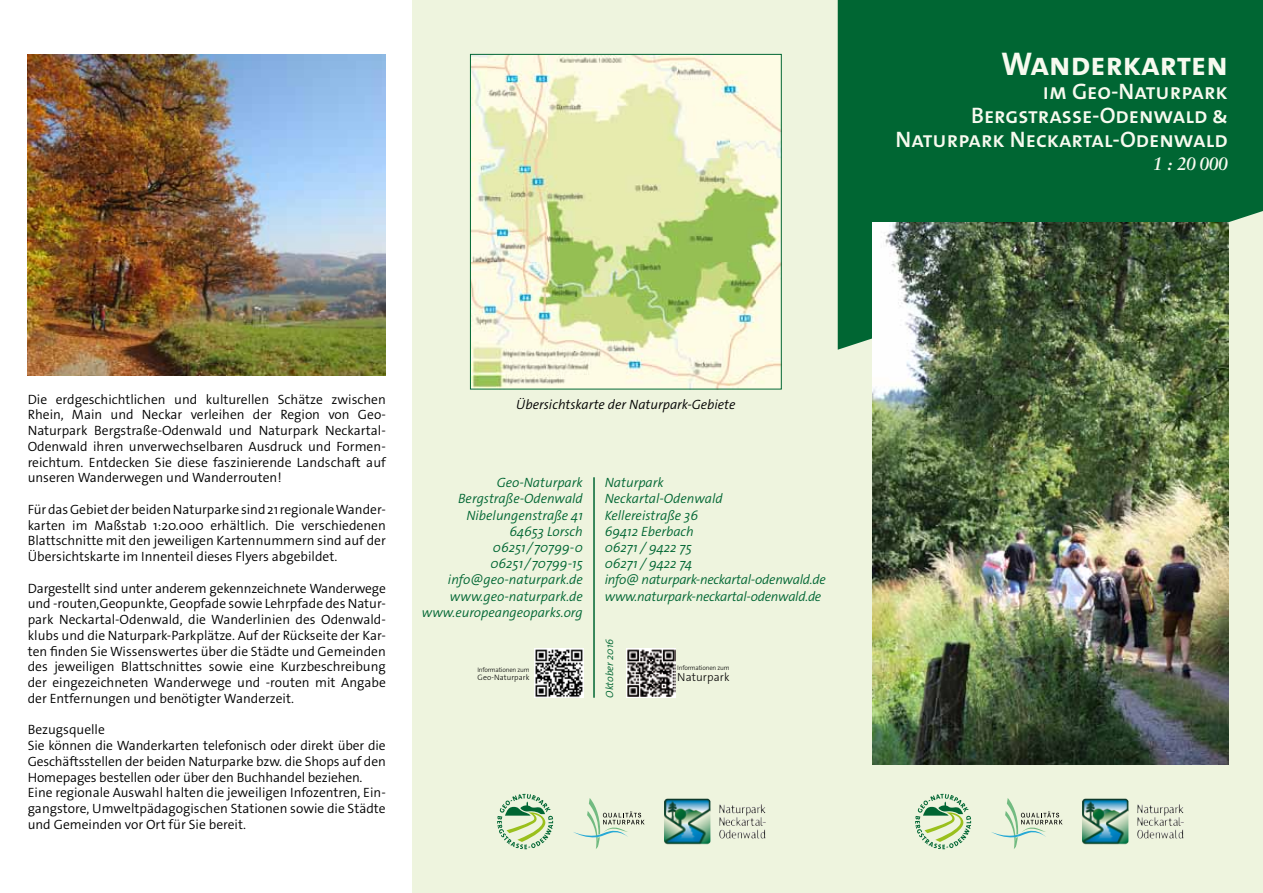
<style>
.page{position:relative;width:1263px;height:893px;background:#fff}
.page>*{position:absolute;margin:0;border:0;box-sizing:border-box;transform-origin:0 0}
.t1{font:700 33px "The Sans Os F";color:#f7faef}
.t2{font:600 22.5px/24px "The Sans Os F";color:#f7faef;text-align:right}
.t3{font:italic 600 19.5px "Sabon";color:#f7faef}
.t4{font:300 13.5px/15.8px "The Sans Os F";color:#000;text-align:justify}
.t5{font:italic 300 13.5px/16.2px "The Sans Os F";color:#063;text-align:right}
.t6{font:italic 300 13.5px "The Sans Os F";color:#000}
.t7{font:300 11.7px "The Sans Os F";letter-spacing:.01em;color:#000}
.t8{font:italic 300 10.5px "The Sans Os F";color:#063}
.t9{font:300 7.8px "The Sans Os F";letter-spacing:.01em;color:#000}
.t10{font:300 6.6px "The Sans Os F";letter-spacing:-.03em;color:#000}
</style>
<div class="page">
<div style="left:412px;top:0;width:851px;height:893px;background:#eef4de"></div>
<div style="left:838px;top:0;width:425px;height:350px;background:#063"></div>
<img style="left:872px;top:222px;width:357px;height:542px">
<img style="left:534px;top:649px;width:49px;height:49px">
<img style="left:626px;top:649px;width:49px;height:49px">
<img style="left:472px;top:56px;width:308px;height:331px">
<div style="left:470px;top:54px;width:312px;height:335px;border:1px solid #063"></div>
<img style="left:1082px;top:799px;width:46px;height:45px">
<svg style="left:1179px;top:804px;width:4px;height:9px"></svg>
<svg style="left:991px;top:798px;width:71px;height:51px"></svg>
<svg style="left:915px;top:794px;width:56px;height:55px"></svg>
<img style="left:664px;top:799px;width:46px;height:45px">
<svg style="left:761px;top:804px;width:4px;height:9px"></svg>
<svg style="left:573px;top:798px;width:72px;height:51px"></svg>
<svg style="left:497px;top:794px;width:56px;height:55px"></svg>
<img style="left:28px;top:54px;width:358px;height:321px">
<hr style="left:593px;top:477px;width:2px;height:221px;background:#063">
<h1 class="t1" style="left:1001px;top:42px;width:228px">Wanderkarten</h1>
<h2 class="t2" style="left:896px;top:79px;width:334px">im Geo-Naturpark<br>Bergstrasse-Odenwald &amp;<br>Naturpark Neckartal-Odenwald</h2>
<h3 class="t3" style="left:1153px;top:152px;width:76px">1 : 20 000</h3>
<p class="t4" style="left:28px;top:391px;width:360px">Die erdgeschichtlichen und kulturellen Schätze zwischen Rhein, Main und Neckar verleihen der Region von Geo-Naturpark Bergstraße-Odenwald und Naturpark Neckartal-Odenwald ihren unverwechselbaren Ausdruck und Formen&shy;reichtum. Entdecken Sie diese faszinierende Landschaft auf unseren Wanderwegen und Wanderrouten!</p>
<p class="t4" style="left:28px;top:501px;width:360px">Für das Gebiet der beiden Naturparke sind 21 regionale Wander&shy;karten im Maßstab 1:20.000 erhältlich. Die verschiedenen Blattschnitte mit den jeweiligen Kartennummern sind auf der Übersichtskarte im Innenteil dieses Flyers abgebildet.</p>
<p class="t4" style="left:28px;top:580px;width:360px">Dargestellt sind unter anderem gekennzeichnete Wanderwege und -routen,Geopunkte, Geopfade sowie Lehrpfade des Natur&shy;park Neckartal-Odenwald, die Wanderlinien des Odenwald&shy;klubs und die Naturpark-Parkplätze. Auf der Rückseite der Kar&shy;ten finden Sie Wissenswertes über die Städte und Gemeinden des jeweiligen Blattschnittes sowie eine Kurzbeschreibung der eingezeichneten Wanderwege und -routen mit Angabe der Entfernungen und benötigter Wanderzeit.</p>
<p class="t4" style="left:28px;top:722px;width:360px;text-align:left">Bezugsquelle<br>Sie können die Wanderkarten telefonisch oder direkt über die Geschäftsstellen der beiden Naturparke bzw. die Shops auf den Homepages bestellen oder über den Buchhandel beziehen.<br>Eine regionale Auswahl halten die jeweiligen Infozentren, Ein&shy;gangstore, Umweltpädagogischen Stationen sowie die Städte und Gemeinden vor Ort für Sie bereit.</p>
<p class="t6" style="left:516px;top:396px;width:221px">Übersichtskarte der Naturpark-Gebiete</p>
<p class="t5" style="left:422px;top:475px;width:163px">Geo-Naturpark<br>Bergstraße-Odenwald<br>Nibelungenstraße 41<br>64653 Lorsch<br>06251/70799-0<br>06251 /70799-15 info@geo-naturpark.de www.geo-naturpark.de www.europeangeoparks.org</p>
<p class="t10" style="left:477px;top:665px;width:54px">Informationen zum</p>
<p class="t9" style="left:478px;top:672px;width:53px">Geo-Naturpark</p>
<p class="t5" style="left:605px;top:475px;width:223px;text-align:left">Naturpark<br>Neckartal-Odenwald<br>Kellereistraße 36<br>69412 Eberbach<br>06271 / 9422 75<br>06271 / 9422 74<br>info@ naturpark-neckartal-odenwald.de www.naturpark-neckartal-odenwald.de</p>
<p class="t8" style="left:603px;top:698px;width:60px;rotate:-90deg">Oktober 2016</p>
<p class="t10" style="left:677px;top:664px;width:54px">Informationen zum</p>
<p class="t7" style="left:677px;top:669px;width:54px">Naturpark</p>
</div>
